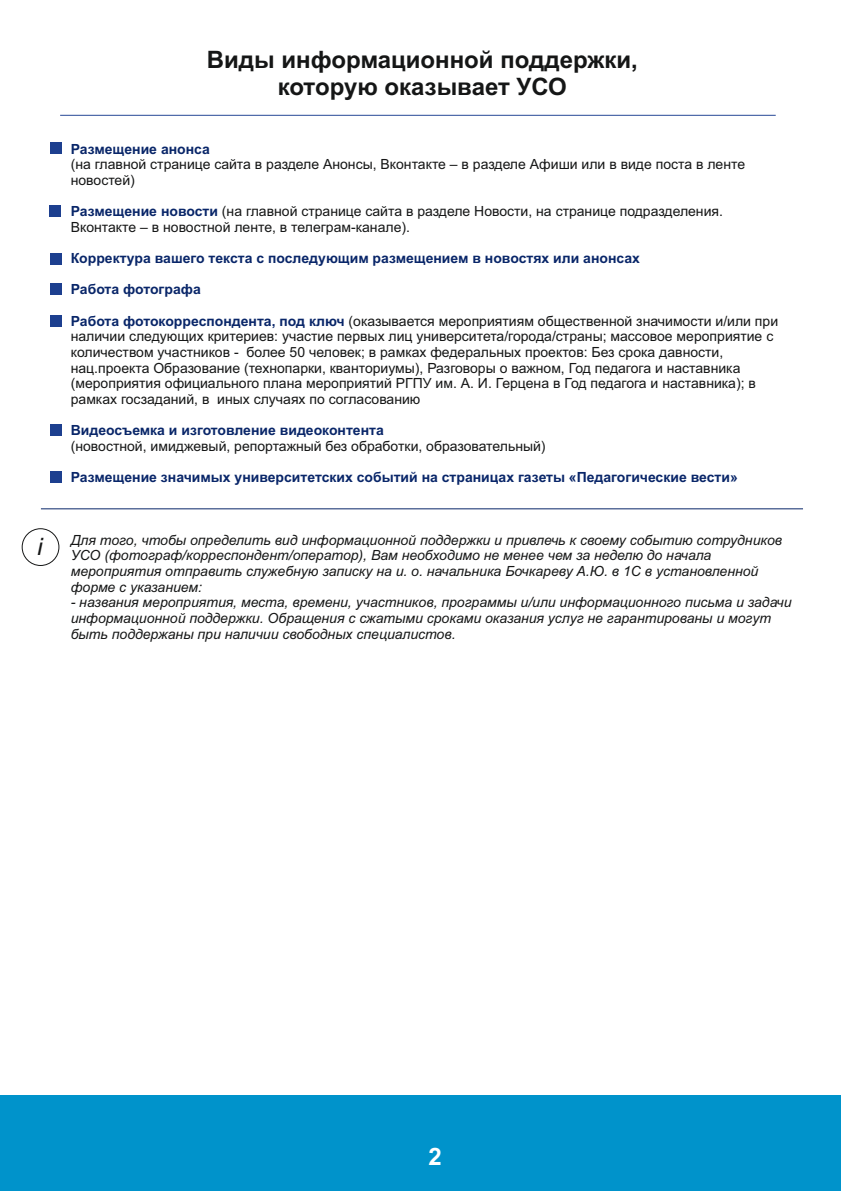
<style>
.page{position:relative;width:842px;height:1191px;background:#fff}
.page>*{position:absolute;margin:0;border:0;box-sizing:border-box;transform-origin:0 0}
.t1{font:700 24px/26.8px "Arial";color:#151616;text-align:center}
.t2{font:italic 24px "Arial";color:#151616}
.t3{font:700 24px "Arial";color:#fff}
.t4{font:14px/15.6px "Arial";color:#151616}
.t5{font:italic 14px/15.6px "Arial";color:#151616}
.t6{font:700 14px "Arial";color:#092669}
.s1{font-weight:700;color:#092669}
</style>
<div class="page">
<hr style="left:60px;top:115px;width:716px;height:1px;background:#264796">
<hr style="left:41px;top:508px;width:762px;height:1px;background:#092669">
<div style="left:50px;top:142px;width:12px;height:11px;background:#1d3f8f"></div>
<div style="left:49px;top:205px;width:12px;height:12px;background:#1d3f8f"></div>
<div style="left:51px;top:253px;width:11px;height:11px;background:#1d3f8f"></div>
<div style="left:50px;top:284px;width:12px;height:11px;background:#1d3f8f"></div>
<div style="left:51px;top:315px;width:11px;height:11px;background:#1d3f8f"></div>
<div style="left:50px;top:424px;width:12px;height:11px;background:#1d3f8f"></div>
<div style="left:51px;top:471px;width:11px;height:11px;background:#1d3f8f"></div>
<div style="left:22px;top:528px;width:37px;height:38px;border:1px solid #151616;border-radius:50%"></div>
<div style="left:1px;top:1095px;width:840px;height:96px;background:#0093cb"></div>
<h1 class="t2" style="left:37px;top:538px;width:7px">i</h1>
<h1 class="t1" style="left:207px;top:48px;width:432px">Виды информационной поддержки, которую оказывает УСО</h1>
<p class="t6" style="left:71px;top:143px;width:141px">Размещение анонса</p>
<p class="t4" style="left:71px;top:158px;width:676px">(на главной странице сайта в разделе Анонсы, Вконтакте – в разделе Афиши или в виде поста в ленте новостей)</p>
<p class="t4" style="left:71px;top:205px;width:654px"><span class="s1">Размещение новости</span> (на главной странице сайта в разделе Новости, на странице подразделения.<br>Вконтакте – в новостной ленте, в телеграм-канале).</p>
<p class="t6" style="left:71px;top:253px;width:571px">Корректура вашего текста с последующим размещением в новостях или анонсах</p>
<p class="t6" style="left:71px;top:284px;width:132px">Работа фотографа</p>
<p class="t4" style="left:71px;top:314px;width:709px"><span class="s1">Работа фотокорреспондента, под ключ</span> (оказывается мероприятиям общественной значимости и/или при наличии следующих критериев: участие первых лиц университета/города/страны; массовое мероприятие с количеством участников - более 50 человек; в рамках федеральных проектов: Без срока давности, нац.проекта Образование (технопарки, кванториумы), Разговоры о важном, Год педагога и наставника (мероприятия официального плана мероприятий РГПУ им. А. И. Герцена в Год педагога и наставника); в рамках госзаданий, в иных случаях по согласованию</p>
<p class="t6" style="left:71px;top:425px;width:315px">Видеосъемка и изготовление видеоконтента</p>
<p class="t4" style="left:71px;top:439px;width:476px">(новостной, имиджевый, репортажный без обработки, образовательный)</p>
<p class="t6" style="left:71px;top:472px;width:668px">Размещение значимых университетских событий на страницах газеты «Педагогические вести»</p>
<p class="t5" style="left:71px;top:533px;width:713px">Для того, чтобы определить вид информационной поддержки и привлечь к своему событию сотрудников УСО (фотограф/корреспондент/оператор), Вам необходимо не менее чем за неделю до начала мероприятия отправить служебную записку на и. о. начальника Бочкареву А.Ю. в 1C в установленной форме с указанием:</p>
<p class="t5" style="left:71px;top:596px;width:722px">- названия мероприятия, места, времени, участников, программы и/или информационного письма и задачи информационной поддержки. Обращения с сжатыми сроками оказания услуг не гарантированы и могут быть поддержаны при наличии свободных специалистов.</p>
<h1 class="t3" style="left:428px;top:1147px;width:15px">2</h1>
</div>
